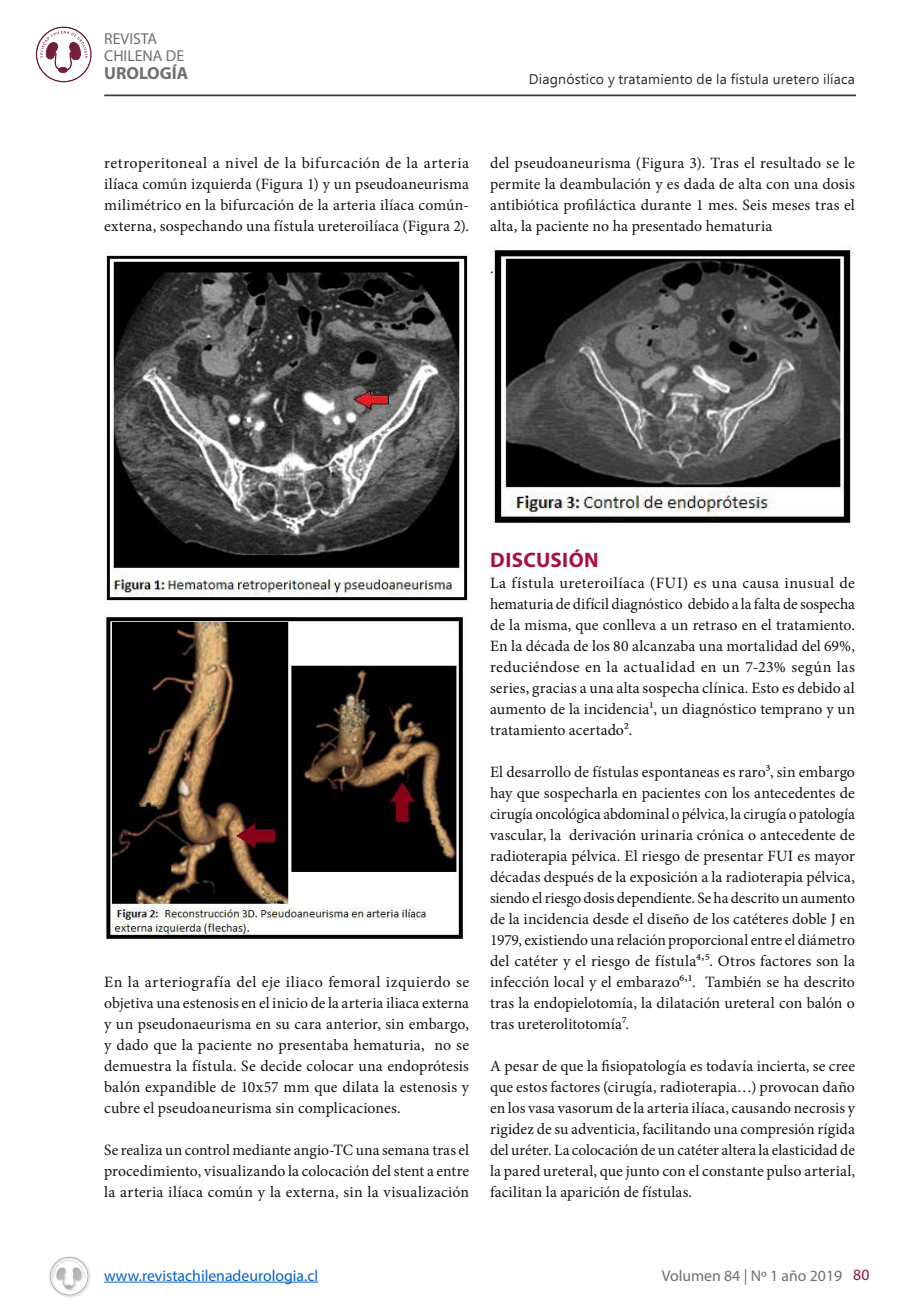
<style>
.page{position:relative;width:918px;height:1315px;background:#fff}
.page>*{position:absolute;margin:0;border:0;box-sizing:border-box;transform-origin:0 0}
.t1{font:700 21px "Myriad Pro";letter-spacing:.015em;color:#a80f43}
.t2{font:700 17.5px "Myriad Pro";color:#706f6f}
.t3{font:15.75px/21px "Minion Pro";letter-spacing:.01em;color:#131313;text-align:justify}
.t4{font:15.75px/17.5px "Myriad Pro";color:#706f6f}
.t5{font:15.75px "Myriad Pro";color:#0563c1}
.t6{font:14px "Ebrima";letter-spacing:.01em;color:#2d2d2c}
.s1{color:#921747}
</style>
<div class="page">
<img style="left:104px;top:252px;width:364px;height:350px">
<img style="left:104px;top:617px;width:359px;height:322px">
<img style="left:493px;top:248px;width:361px;height:276px">
<svg style="left:53px;top:1259px;width:33px;height:30px"></svg>
<hr style="left:104px;top:1281px;width:214px;height:1px;background:#0563c1">
<svg style="left:40px;top:31px;width:48px;height:42px"></svg>
<hr style="left:104px;top:94px;width:752px;height:2px;background:#3c3c3b">
<p class="t4" style="left:104px;top:30px;width:81px">REVISTA<br>CHILENA DE</p>
<p class="t2" style="left:104px;top:62px;width:86px">UROLOGÍA</p>
<p class="t6" style="left:529px;top:69px;width:327px">Diagnóstico y tratamiento de la fístula uretero ilíaca</p>
<p class="t3" style="left:104px;top:153px;width:366px">retroperitoneal a nivel de la bifurcación de la arteria ilíaca común izquierda (Figura 1) y un pseudoaneurisma milimétrico en la bifurcación de la arteria ilíaca común&shy;externa, sospechando una fístula ureteroilíaca (Figura 2).</p>
<p class="t3" style="left:490px;top:153px;width:366px">del pseudoaneurisma (Figura 3). Tras el resultado se le permite la deambulación y es dada de alta con una dosis antibiótica profiláctica durante 1 mes. Seis meses tras el alta, la paciente no ha presentado hematuria</p>
<p class="t3" style="left:490px;top:258px;width:5px">.</p>
<p class="t3" style="left:104px;top:972px;width:366px">En la arteriografía del eje iliaco femoral izquierdo se objetiva una estenosis en el inicio de la arteria iliaca externa y un pseudonaeurisma en su cara anterior, sin embargo, y dado que la paciente no presentaba hematuria, no se demuestra la fístula. Se decide colocar una endoprótesis balón expandible de 10x57 mm que dilata la estenosis y cubre el pseudoaneurisma sin complicaciones.</p>
<p class="t3" style="left:104px;top:1140px;width:366px">Se realiza un control mediante angio-TC una semana tras el procedimiento, visualizando la colocación del stent a entre la arteria ilíaca común y la externa, sin la visualización</p>
<h1 class="t1" style="left:490px;top:546px;width:110px">DISCUSIÓN</h1>
<p class="t3" style="left:490px;top:573px;width:366px">La fístula ureteroilíaca (FUI) es una causa inusual de hematuria de difícil diagnóstico debido a la falta de sospecha de la misma, que conlleva a un retraso en el tratamiento.<br>En la década de los 80 alcanzaba una mortalidad del 69%, reduciéndose en la actualidad en un 7-23% según las series, gracias a una alta sospecha clínica. Esto es debido al aumento de la incidencia1, un diagnóstico temprano y un tratamiento acertado2.</p>
<p class="t3" style="left:490px;top:762px;width:366px">El desarrollo de fístulas espontaneas es raro3, sin embargo hay que sospecharla en pacientes con los antecedentes de cirugía oncológica abdominal o pélvica, la cirugía o patología vascular, la derivación urinaria crónica o antecedente de radioterapia pélvica. El riesgo de presentar FUI es mayor décadas después de la exposición a la radioterapia pélvica, siendo el riesgo dosis dependiente. Se ha descrito un aumento de la incidencia desde el diseño de los catéteres doble J en 1979, existiendo una relación proporcional entre el diámetro del catéter y el riesgo de fístula⁴,⁵. Otros factores son la infección local y el embarazo⁶,1. También se ha descrito tras la endopielotomía, la dilatación ureteral con balón o tras ureterolitotomía⁷.</p>
<p class="t3" style="left:490px;top:1056px;width:366px">A pesar de que la fisiopatología es todavía incierta, se cree que estos factores (cirugía, radioterapia…) provocan daño en los vasa vasorum de la arteria ilíaca, causando necrosis y rigidez de su adventicia, facilitando una compresión rígida del uréter. La colocación de un catéter altera la elasticidad de la pared ureteral, que junto con el constante pulso arterial, facilitan la aparición de fístulas.</p>
<p class="t5" style="left:104px;top:1265px;width:215px">www.revistachilenadeurologia.cl</p>
<p class="t4" style="left:662px;top:1267px;width:209px">Volumen 84 | Nº 1 año 2019 <span class="s1">80</span></p>
</div>
